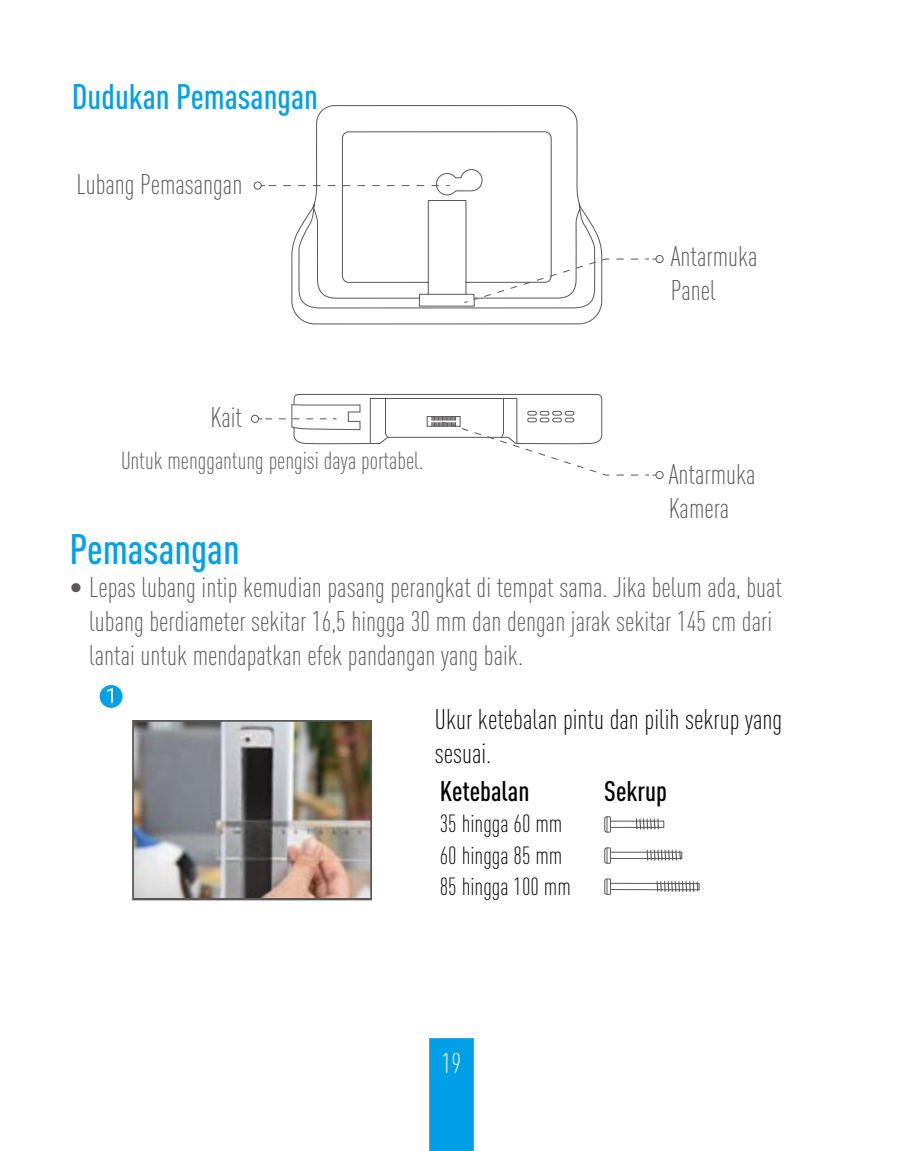
<style>
.page{position:relative;width:903px;height:1151px;background:#fff}
.page>*{position:absolute;margin:0;border:0;box-sizing:border-box;transform-origin:0 0}
.t1{font:500 42px "DIN Cond";color:#00a0e9}
.t2{font:500 35px "DIN Cond";color:#00a0e9}
.t3{font:300 28px/33.6px "DIN Cond";color:#595757}
.t4{font:300 28px/33.6px "DIN Cond";color:#000}
.t5{font:500 28px "DIN Cond";color:#000}
.t6{font:300 28px "DIN Cond";color:#fff}
.t7{font:300 24.5px/31.2px "DIN Cond";color:#000}
.t8{font:300 24.5px "DIN Cond";color:#595757}
</style>
<div class="page">
<div style="left:431px;top:1040px;width:41px;height:109px;background:#00a0e9"></div>
<div style="left:429px;top:1038px;width:45px;height:113px;border:4px solid #00a0e9"></div>
<svg style="left:262px;top:185px;width:29px;height:1px"></svg>
<div style="left:254px;top:182px;width:8px;height:8px;border:1px solid #595757;border-radius:50%"></div>
<div style="left:251px;top:415px;width:8px;height:8px;border:1px solid #595757;border-radius:50%"></div>
<div style="left:655px;top:255px;width:8px;height:8px;border:1px solid #595757;border-radius:50%"></div>
<svg style="left:291px;top:105px;width:312px;height:220px"></svg>
<div style="left:419px;top:294px;width:55px;height:12px;background:#fff"></div>
<div style="left:419px;top:294px;width:56px;height:13px;border:1px solid #595757"></div>
<svg style="left:441px;top:258px;width:223px;height:221px"></svg>
<svg style="left:259px;top:394px;width:398px;height:82px"></svg>
<div style="left:100px;top:685px;width:22px;height:23px;background:#00a0e9;border-radius:50%"></div>
<svg style="left:107px;top:688px;width:6px;height:15px"></svg>
<img style="left:135px;top:723px;width:234px;height:174px">
<div style="left:132px;top:720px;width:240px;height:180px;border:2px solid #595757"></div>
<div style="left:610px;top:821px;width:54px;height:7px;border:1px solid #595757"></div>
<svg style="left:636px;top:818px;width:23px;height:12px"></svg>
<svg style="left:604px;top:816px;width:7px;height:17px"></svg>
<div style="left:610px;top:852px;width:72px;height:7px;border:1px solid #595757"></div>
<svg style="left:647px;top:849px;width:34px;height:12px"></svg>
<svg style="left:604px;top:847px;width:7px;height:17px"></svg>
<div style="left:610px;top:883px;width:89px;height:7px;border:1px solid #595757"></div>
<svg style="left:656px;top:880px;width:42px;height:12px"></svg>
<svg style="left:604px;top:878px;width:7px;height:17px"></svg>
<p class="t2" style="left:72px;top:76px;width:248px">Dudukan Pemasangan</p>
<p class="t3" style="left:77px;top:167px;width:167px">Lubang Pemasangan</p>
<p class="t3" style="left:211px;top:400px;width:33px">Kait</p>
<p class="t8" style="left:121px;top:447px;width:304px">Untuk menggantung pengisi daya portabel.</p>
<p class="t3" style="left:671px;top:240px;width:88px">Antarmuka<br>Panel</p>
<p class="t3" style="left:669px;top:458px;width:88px">Antarmuka<br>Kamera</p>
<h1 class="t1" style="left:69px;top:524px;width:172px">Pemasangan</h1>
<p class="t3" style="left:89px;top:571px;width:694px;text-indent:-20px">• Lepas lubang intip kemudian pasang perangkat di tempat sama. Jika belum ada, buat lubang berdiameter sekitar 16,5 hingga 30 mm dan dengan jarak sekitar 145 cm dari lantai untuk mendapatkan efek pandangan yang baik.</p>
<p class="t4" style="left:435px;top:702px;width:349px">Ukur ketebalan pintu dan pilih sekrup yang sesuai.</p>
<p class="t5" style="left:440px;top:775px;width:91px">Ketebalan</p>
<p class="t5" style="left:604px;top:775px;width:64px">Sekrup</p>
<p class="t7" style="left:440px;top:808px;width:133px">35 hingga 60 mm<br>60 hingga 85 mm<br>85 hingga 100 mm</p>
<p class="t6" style="left:442px;top:1047px;width:21px">19</p>
</div>
